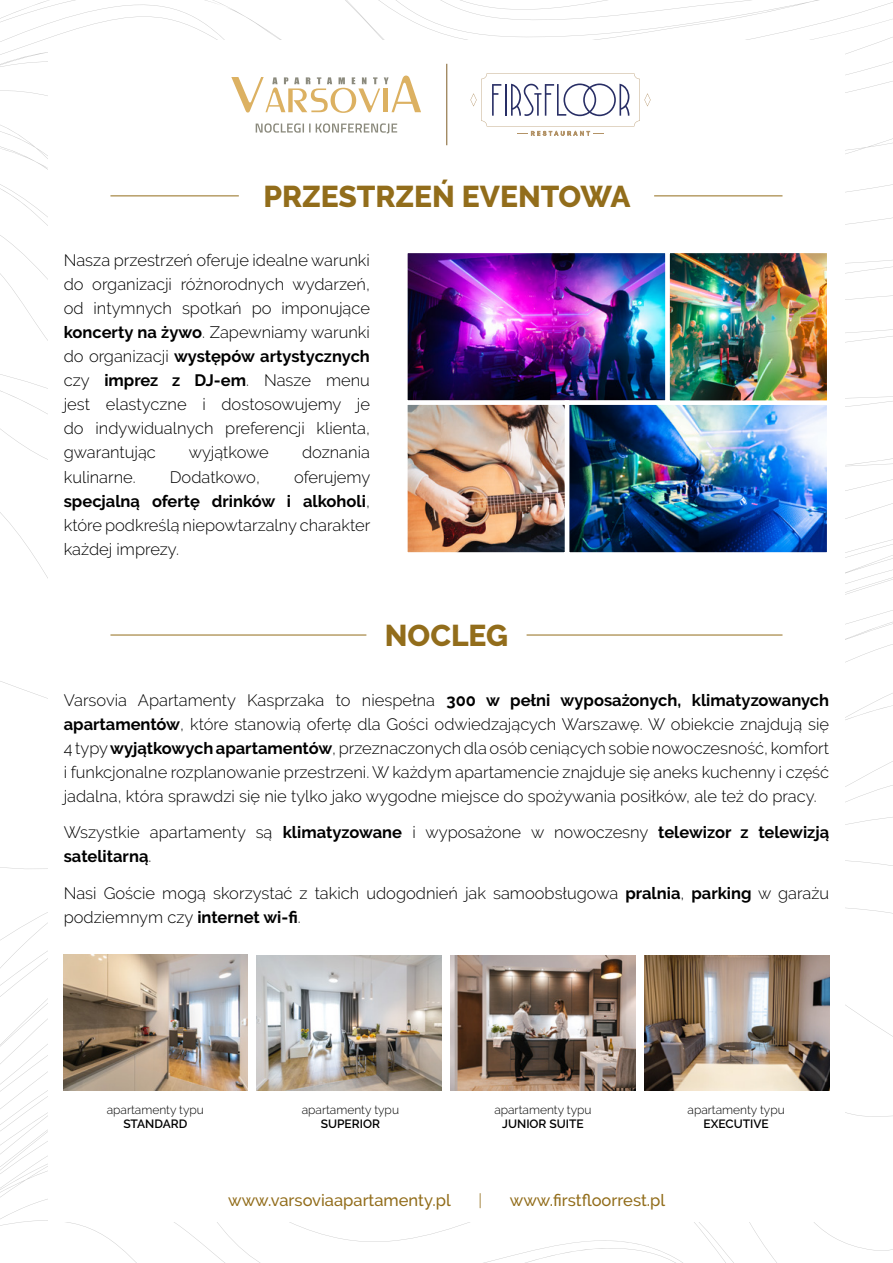
<style>
.page{position:relative;width:893px;height:1263px;background:#fff}
.page>*{position:absolute;margin:0;border:0;box-sizing:border-box;transform-origin:0 0}
.t1{font:800 30px "Raleway";color:#926d1b}
.t2{font:300 16.5px/24px "Raleway";color:#000;text-align:justify}
.t3{font:500 16.5px "Raleway";color:#926d1b}
.t4{font:300 16.5px "Raleway";color:#926d1b}
.t5{font:300 12px "Raleway";color:#000}
.t6{font:600 12px "Raleway";color:#000}
.s1{font-weight:700}
</style>
<div class="page">
<svg style="left:0;top:0;width:893px;height:87px"></svg>
<svg style="left:0;top:1056px;width:893px;height:207px"></svg>
<div style="left:48px;top:41px;width:797px;height:1181px;background:#fff"></div>
<svg style="left:470px;top:73px;width:181px;height:63px"></svg>
<svg style="left:256px;top:123px;width:141px;height:10px"></svg>
<svg style="left:231px;top:76px;width:190px;height:37px"></svg>
<hr style="left:446px;top:64px;width:1px;height:81px;background:#9f865f">
<img style="left:63px;top:955px;width:185px;height:136px">
<img style="left:257px;top:955px;width:184px;height:135px">
<img style="left:451px;top:955px;width:184px;height:135px">
<img style="left:645px;top:955px;width:184px;height:135px">
<img style="left:408px;top:254px;width:418px;height:298px">
<div style="left:403px;top:249px;width:267px;height:156px;border:4px solid #fff"></div>
<div style="left:565px;top:400px;width:266px;height:157px;border:4px solid #fff"></div>
<div style="left:665px;top:249px;width:166px;height:156px;border:4px solid #fff"></div>
<div style="left:403px;top:400px;width:166px;height:157px;border:4px solid #fff"></div>
<hr style="left:110px;top:635px;width:256px;height:1px;background:#926d1b">
<hr style="left:527px;top:635px;width:255px;height:1px;background:#926d1b">
<hr style="left:110px;top:195px;width:129px;height:1px;background:#926d1b">
<hr style="left:654px;top:195px;width:128px;height:1px;background:#926d1b">
<h1 class="t1" style="left:263px;top:179px;width:369px">PRZESTRZEŃ EVENTOWA</h1>
<p class="t2" style="left:64px;top:248px;width:308px">Nasza przestrzeń oferuje idealne warunki do organizacji różnorodnych wydarzeń, od intymnych spotkań po imponujące <span class="s1">koncerty na żywo</span>. Zapewniamy warunki do organizacji <span class="s1">występów artystycznych </span>czy <span class="s1">imprez z DJ-em</span>. Nasze menu jest elastyczne i dostosowujemy je do indywidualnych preferencji klienta, gwarantując</p>
<p class="t2" style="left:189px;top:441px;width:82px">wyjątkowe</p>
<p class="t2" style="left:302px;top:441px;width:69px">doznania</p>
<p class="t2" style="left:64px;top:465px;width:308px;text-indent:230px">oferujemy <span class="s1">specjalną ofertę drinków i alkoholi</span>, które podkreślą niepowtarzalny charakter każdej imprezy.</p>
<p class="t2" style="left:64px;top:465px;width:74px">kulinarne.</p>
<p class="t2" style="left:170px;top:465px;width:92px">Dodatkowo,</p>
<h1 class="t1" style="left:385px;top:618px;width:125px">NOCLEG</h1>
<p class="t2" style="left:64px;top:688px;width:767px">Varsovia Apartamenty Kasprzaka to niespełna <span class="s1">300 w pełni wyposażonych, klimatyzowanych apartamentów</span>, które stanowią ofertę dla Gości odwiedzających Warszawę. W obiekcie znajdują się 4 typy <span class="s1">wyjątkowych apartamentów</span>, przeznaczonych dla osób ceniących sobie nowoczesność, komfort i funkcjonalne rozplanowanie przestrzeni. W każdym apartamencie znajduje się aneks kuchenny i część jadalna, która sprawdzi się nie tylko jako wygodne miejsce do spożywania posiłków, ale też do pracy.</p>
<p class="t2" style="left:64px;top:820px;width:767px">Wszystkie apartamenty są <span class="s1">klimatyzowane</span> i wyposażone w nowoczesny <span class="s1">telewizor z telewizją satelitarną</span>.</p>
<p class="t2" style="left:64px;top:881px;width:767px">Nasi Goście mogą skorzystać z takich udogodnień jak samoobsługowa <span class="s1">pralnia</span>, <span class="s1">parking</span> w garażu podziemnym czy <span class="s1">internet wi-fi</span>.</p>
<p class="t5" style="left:107px;top:1103px;width:99px">apartamenty typu</p>
<p class="t6" style="left:123px;top:1117px;width:66px">STANDARD</p>
<p class="t5" style="left:302px;top:1103px;width:99px">apartamenty typu</p>
<p class="t6" style="left:321px;top:1117px;width:61px">SUPERIOR</p>
<p class="t5" style="left:494px;top:1103px;width:99px">apartamenty typu</p>
<p class="t6" style="left:502px;top:1117px;width:83px">JUNIOR SUITE</p>
<p class="t5" style="left:688px;top:1103px;width:99px">apartamenty typu</p>
<p class="t6" style="left:703px;top:1117px;width:67px">EXECUTIVE</p>
<p class="t3" style="left:228px;top:1191px;width:224px">www.varsoviaapartamenty.pl</p>
<p class="t4" style="left:478px;top:1191px;width:5px">|</p>
<p class="t3" style="left:510px;top:1191px;width:157px">www.firstfloorrest.pl</p>
</div>
